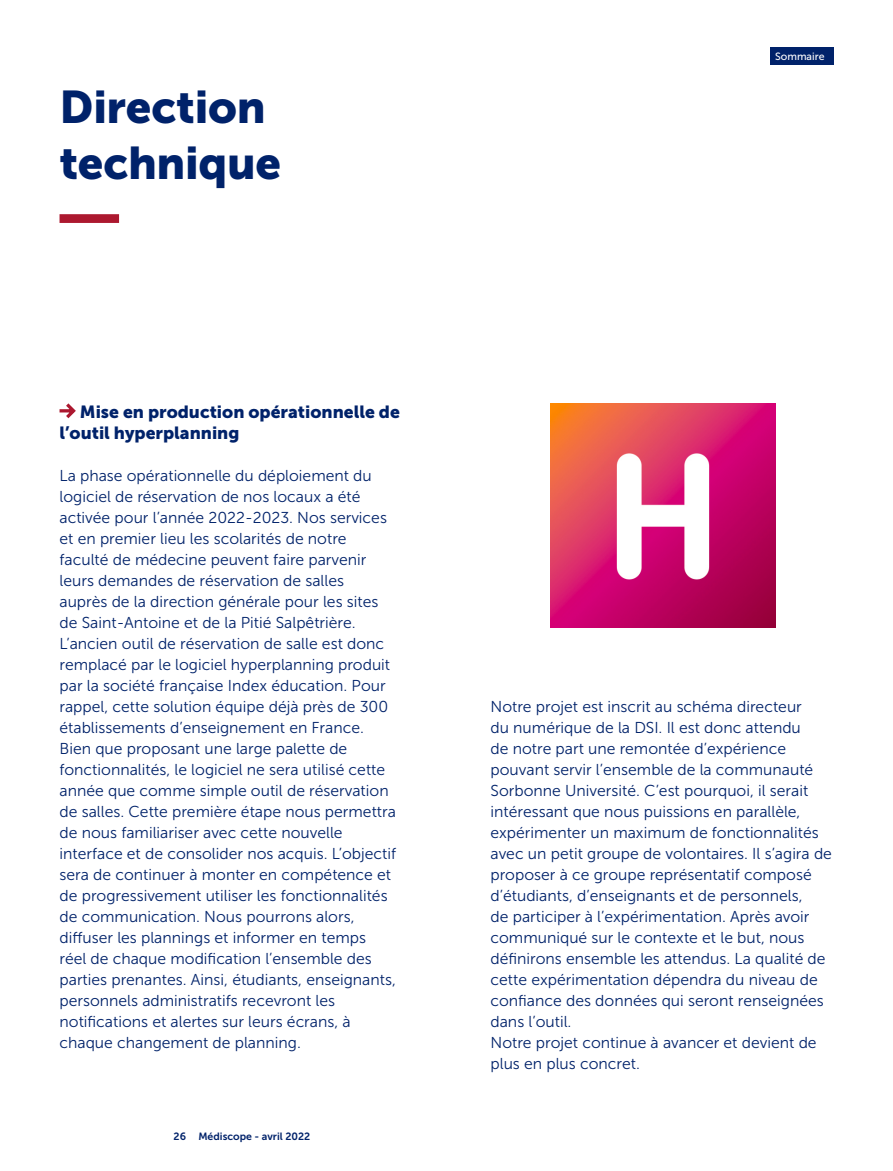
<style>
.page{position:relative;width:893px;height:1171px;background:#fff}
.page>*{position:absolute;margin:0;border:0;box-sizing:border-box;transform-origin:0 0}
.Titre_section__2lign{font:45.5px/56px "Museo Sans 900";letter-spacing:-.005em;color:#00226a}
.Grand_Titre{font:17.5px/21px "Museo Sans 900";color:#00226a}
.Med-_text_courant{font:15.75px/21px "Museo Sans 300";color:#00226a}
.t1{font:10.5px "Museo Sans 700";color:#00226a}
.t2{font:10.5px "Museo Sans 500";color:#fff}
</style>
<div class="page">
<div style="left:770px;top:47px;width:64px;height:18px;background:#00226a"></div>
<svg style="left:59px;top:403px;width:17px;height:16px"></svg>
<div style="left:60px;top:214px;width:59px;height:9px;background:#ac182f"></div>
<img style="left:551px;top:403px;width:224px;height:225px">
<p class="Titre_section__2lign" style="left:60px;top:79px;width:223px">Direction technique</p>
<p class="Grand_Titre" style="left:60px;top:401px;width:342px;text-indent:20px">Mise en production opérationnelle de l’outil hyperplanning</p>
<p class="Med-_text_courant" style="left:60px;top:465px;width:332px">La phase opérationnelle du déploiement du logiciel de réservation de nos locaux a été activée pour l’année 2022-2023. Nos services et en premier lieu les scolarités de notre faculté de médecine peuvent faire parvenir leurs demandes de réservation de salles auprès de la direction générale pour les sites de Saint-Antoine et de la Pitié Salpêtrière.<br>L’ancien outil de réservation de salle est donc remplacé par le logiciel hyperplanning produit par la société française Index éducation. Pour rappel, cette solution équipe déjà près de 300 établissements d’enseignement en France.</p>
<p class="Med-_text_courant" style="left:60px;top:738px;width:338px">Bien que proposant une large palette de fonctionnalités, le logiciel ne sera utilisé cette année que comme simple outil de réservation de salles. Cette première étape nous permettra de nous familiariser avec cette nouvelle interface et de consolider nos acquis. L’objectif sera de continuer à monter en compétence et de progressivement utiliser les fonctionnalités de communication. Nous pourrons alors, diffuser les plannings et informer en temps réel de chaque modification l’ensemble des parties prenantes. Ainsi, étudiants, enseignants, personnels administratifs recevront les notifications et alertes sur leurs écrans, à chaque changement de planning.</p>
<p class="t1" style="left:174px;top:1130px;width:138px">26 Médiscope - avril 2022</p>
<p class="t2" style="left:775px;top:50px;width:51px">Sommaire</p>
<p class="Med-_text_courant" style="left:490px;top:696px;width:343px">Notre projet est inscrit au schéma directeur<br>du numérique de la DSI. Il est donc attendu<br>de notre part une remontée d’expérience pouvant servir l’ensemble de la communauté Sorbonne Université. C’est pourquoi, il serait intéressant que nous puissions en parallèle, expérimenter un maximum de fonctionnalités avec un petit groupe de volontaires. Il s’agira de proposer à ce groupe représentatif composé d’étudiants, d’enseignants et de personnels,<br>de participer à l’expérimentation. Après avoir communiqué sur le contexte et le but, nous définirons ensemble les attendus. La qualité de cette expérimentation dépendra du niveau de confiance des données qui seront renseignées dans l’outil.</p>
<p class="Med-_text_courant" style="left:490px;top:1032px;width:328px">Notre projet continue à avancer et devient de plus en plus concret.</p>
</div>
